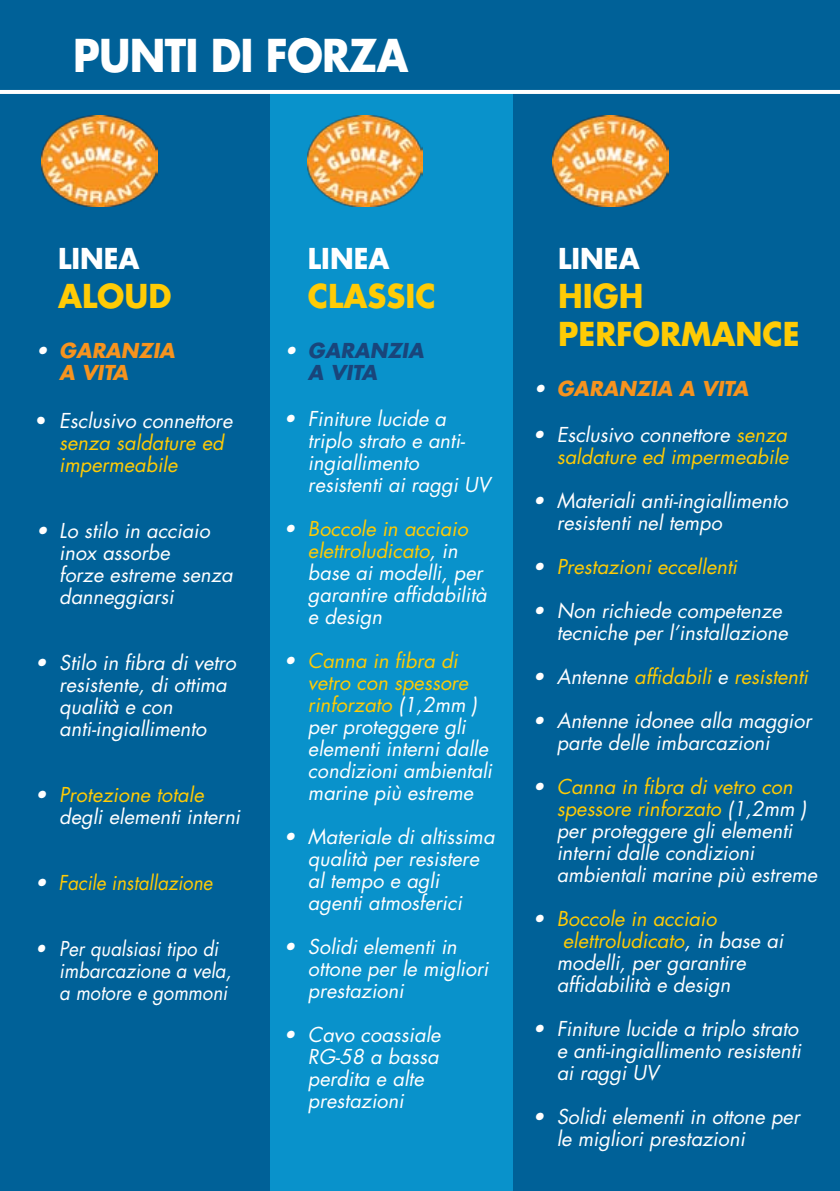
<style>
.page{position:relative;width:840px;height:1191px;background:#fff}
.page>*{position:absolute;margin:0;border:0;box-sizing:border-box;transform-origin:0 0}
.t1{font:700 44px "Futura";letter-spacing:-.02em;color:#fff;scale:.92 1}
.t2{font:700 32px/38.4px "Futura";color:#ffcb05;scale:.96 1}
.t3{font:700 28px "Futura";color:#fff;scale:.96 1}
.t4{font:italic 20px/22px "Futura";color:#fff}
.t5{font:italic 20px/22px "Futura";color:#ffcb05}
.t6{font:italic 20px/22px "Futura";color:#fff;scale:.93 1}
.t7{font:italic 700 20px/22px "Futura";color:#f7931e}
.t8{font:italic 20px "Futura";color:#ffcb05;scale:.93 1}
.t9{font:italic 700 20px/22px "Futura";color:#19457b}
.s1{color:#fff}
.s2{font-style:normal;color:#fff}
.s3{font-weight:700}
.s4{color:#ffcb05}
</style>
<div class="page">
<div style="left:0;top:0;width:839px;height:1191px;background:#006198"></div>
<div style="left:270px;top:93px;width:242px;height:1098px;background:#0992cb"></div>
<hr style="left:0;top:90px;width:839px;height:4px;background:#fff">
<img style="left:42px;top:116px;width:115px;height:90px">
<img style="left:307px;top:116px;width:116px;height:90px">
<img style="left:552px;top:116px;width:115px;height:90px">
<h1 class="t1" style="left:73px;top:25px;width:366px">PUNTI DI FORZA</h1>
<h3 class="t3" style="left:58px;top:239px;width:86px">LINEA</h3>
<h2 class="t2" style="left:58px;top:276px;width:120px">ALOUD</h2>
<p class="t7" style="left:59px;top:339px;width:117px;text-indent:-24px"><span class="s1">•</span> GARANZIA<br>A VITA</p>
<p class="t5" style="left:59px;top:409px;width:175px;text-indent:-24px"><span class="s2">•</span> <span class="s1">Esclusivo connettore </span>senza saldature ed impermeabile</p>
<p class="t4" style="left:59px;top:519px;width:175px;text-indent:-24px"><span class="s3">•</span> Lo stilo in acciaio inox assorbe<br>forze estreme senza danneggiarsi</p>
<p class="t4" style="left:59px;top:651px;width:178px;text-indent:-24px">• Stilo in fibra di vetro resistente, di ottima qualità e con anti-ingiallimento</p>
<p class="t4" style="left:59px;top:783px;width:182px;text-indent:-24px">• <span class="s4">Protezione totale </span>degli elementi interni</p>
<p class="t8" style="left:35px;top:869px;width:192px"><span class="s1">•</span> Facile installazione</p>
<p class="t6" style="left:59px;top:937px;width:186px;text-indent:-24px">• Per qualsiasi tipo di imbarcazione a vela, a motore e gommoni</p>
<h3 class="t3" style="left:308px;top:239px;width:86px">LINEA</h3>
<h2 class="t2" style="left:308px;top:276px;width:134px">CLASSIC</h2>
<p class="t9" style="left:284px;top:339px;width:40px"><span class="s1">•</span> GARANZIA<br>A</p>
<p class="t9" style="left:330px;top:361px;width:13px">VITA</p>
<p class="t4" style="left:308px;top:407px;width:184px;text-indent:-24px">• Finiture lucide a triplo strato e anti&shy;ingiallimento resistenti ai raggi UV</p>
<p class="t4" style="left:308px;top:517px;width:180px;text-indent:-24px">• <span class="s4">Boccole in acciaio elettroludicato</span>, in base ai modelli, per garantire affidabilità e design</p>
<p class="t4" style="left:308px;top:649px;width:185px;text-indent:-24px">• <span class="s4">Canna in fibra di vetro con spessore rinforzato</span> (1,2mm ) per proteggere gli elementi interni dalle condizioni ambientali marine più estreme</p>
<p class="t4" style="left:308px;top:825px;width:188px;text-indent:-24px">• Materiale di altissima qualità per resistere al tempo e agli agenti atmosferici</p>
<p class="t4" style="left:308px;top:935px;width:182px;text-indent:-24px">• Solidi elementi in ottone per le migliori prestazioni</p>
<p class="t4" style="left:308px;top:1023px;width:134px;text-indent:-24px">• Cavo coassiale<br>RG-58 a bassa perdita e alte prestazioni</p>
<h3 class="t3" style="left:558px;top:239px;width:86px">LINEA</h3>
<h2 class="t2" style="left:558px;top:276px;width:253px">HIGH<br>PERFORMANCE</h2>
<p class="t7" style="left:532px;top:377px;width:217px"><span class="s1">•</span> GARANZIA A VITA</p>
<p class="t5" style="left:532px;top:423px;width:257px;text-align:right"><span class="s1">• Esclusivo connettore</span> senza saldature ed impermeabile</p>
<p class="t4" style="left:556px;top:489px;width:233px;text-indent:-24px">• Materiali anti-ingiallimento resistenti nel tempo</p>
<p class="t5" style="left:532px;top:555px;width:206px"><span class="s1">•</span> Prestazioni eccellenti</p>
<p class="t4" style="left:532px;top:599px;width:256px;text-align:right">• Non richiede competenze tecniche per l’installazione</p>
<p class="t5" style="left:532px;top:665px;width:277px"><span class="s1">• Antenne</span> affidabili <span class="s1">e</span> resistenti</p>
<p class="t4" style="left:556px;top:709px;width:256px;text-indent:-24px">• Antenne idonee alla maggior parte delle imbarcazioni</p>
<p class="t4" style="left:556px;top:775px;width:262px;text-indent:-24px">• <span class="s4">Canna in fibra di vetro con spessore rinforzato</span> (1,2mm ) per proteggere gli elementi interni dalle condizioni ambientali marine più estreme</p>
<p class="t5" style="left:532px;top:907px;width:185px"><span class="s1">•</span> Boccole in acciaio</p>
<p class="t5" style="left:562px;top:929px;width:222px">elettroludicato<span class="s1">, in base ai</span></p>
<p class="t4" style="left:556px;top:951px;width:190px">modelli, per garantire</p>
<p class="t4" style="left:556px;top:973px;width:175px">affidabilità e design</p>
<p class="t4" style="left:556px;top:1017px;width:245px;text-indent:-24px">• Finiture lucide a triplo strato e anti-ingiallimento resistenti ai raggi UV</p>
<p class="t4" style="left:556px;top:1105px;width:244px;text-indent:-24px">• Solidi elementi in ottone per le migliori prestazioni</p>
</div>
